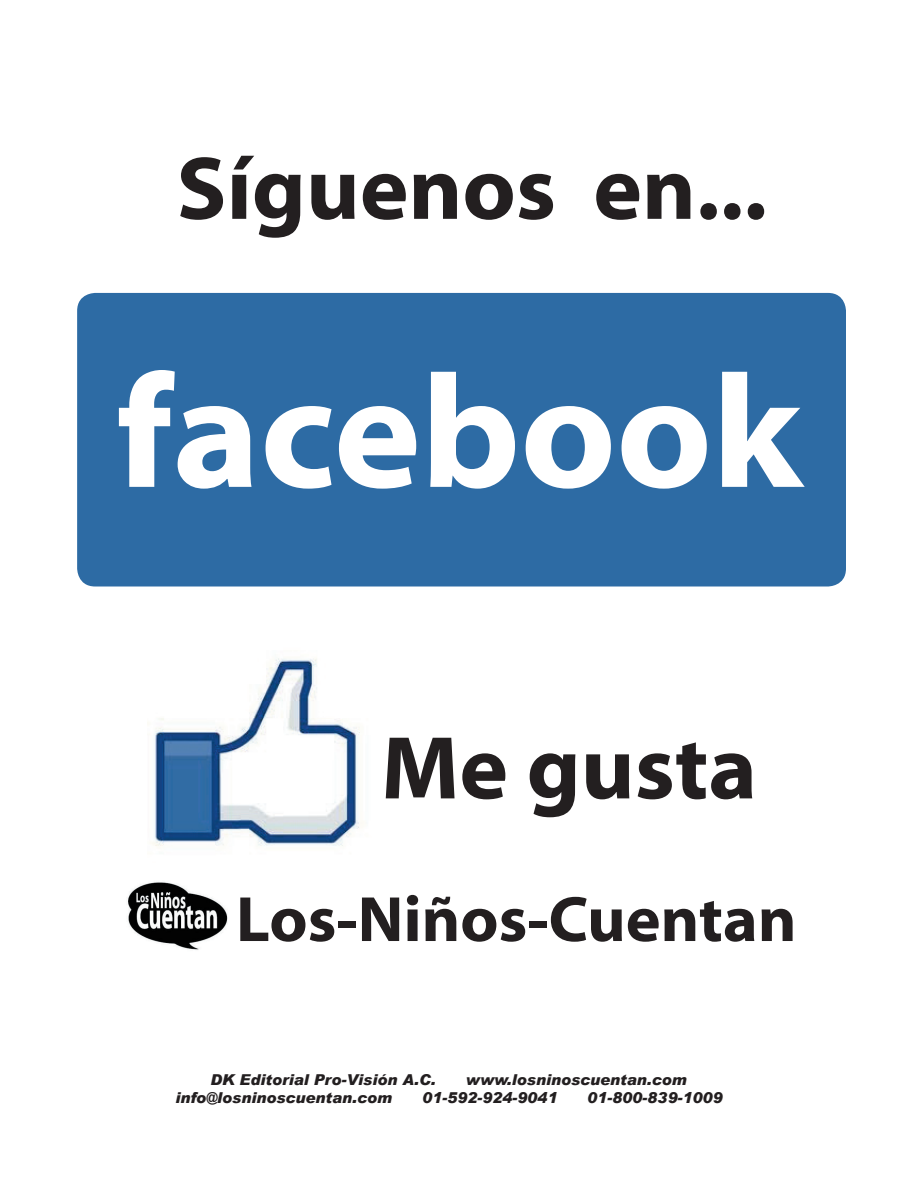
<style>
.page{position:relative;width:918px;height:1188px;background:#fff}
.page>*{position:absolute;margin:0;border:0;box-sizing:border-box;transform-origin:0 0}
.t1{font:700 161.7px "Myriad Web Pro";color:#fff}
.t2{font:700 90px "Myriad Web Pro";color:#231f20}
.t3{font:700 64.5px "Myriad Web Pro";color:#231f20}
.t4{font:italic 900 15px "Arial";color:#231f20}
</style>
<div class="page">
<img style="left:152px;top:658px;width:208px;height:188px">
<div style="left:77px;top:293px;width:769px;height:293px;background:#2d6ba4"></div>
<img style="left:128px;top:882px;width:99px;height:68px">
<h2 class="t2" style="left:177px;top:139px;width:592px">Síguenos en...</h2>
<h1 class="t1" style="left:117px;top:344px;width:687px">facebook</h1>
<h2 class="t2" style="left:381px;top:719px;width:378px">Me gusta</h2>
<h3 class="t3" style="left:236px;top:884px;width:562px">Los-Niños-Cuentan</h3>
<p class="t4" style="left:210px;top:1070px;width:227px">DK Editorial Pro-Visión A.C.</p>
<p class="t4" style="left:466px;top:1070px;width:222px">www.losninoscuentan.com</p>
<p class="t4" style="left:176px;top:1088px;width:218px">info@losninoscuentan.com</p>
<p class="t4" style="left:422px;top:1088px;width:137px">01-592-924-9041</p>
<p class="t4" style="left:587px;top:1088px;width:137px">01-800-839-1009</p>
</div>
